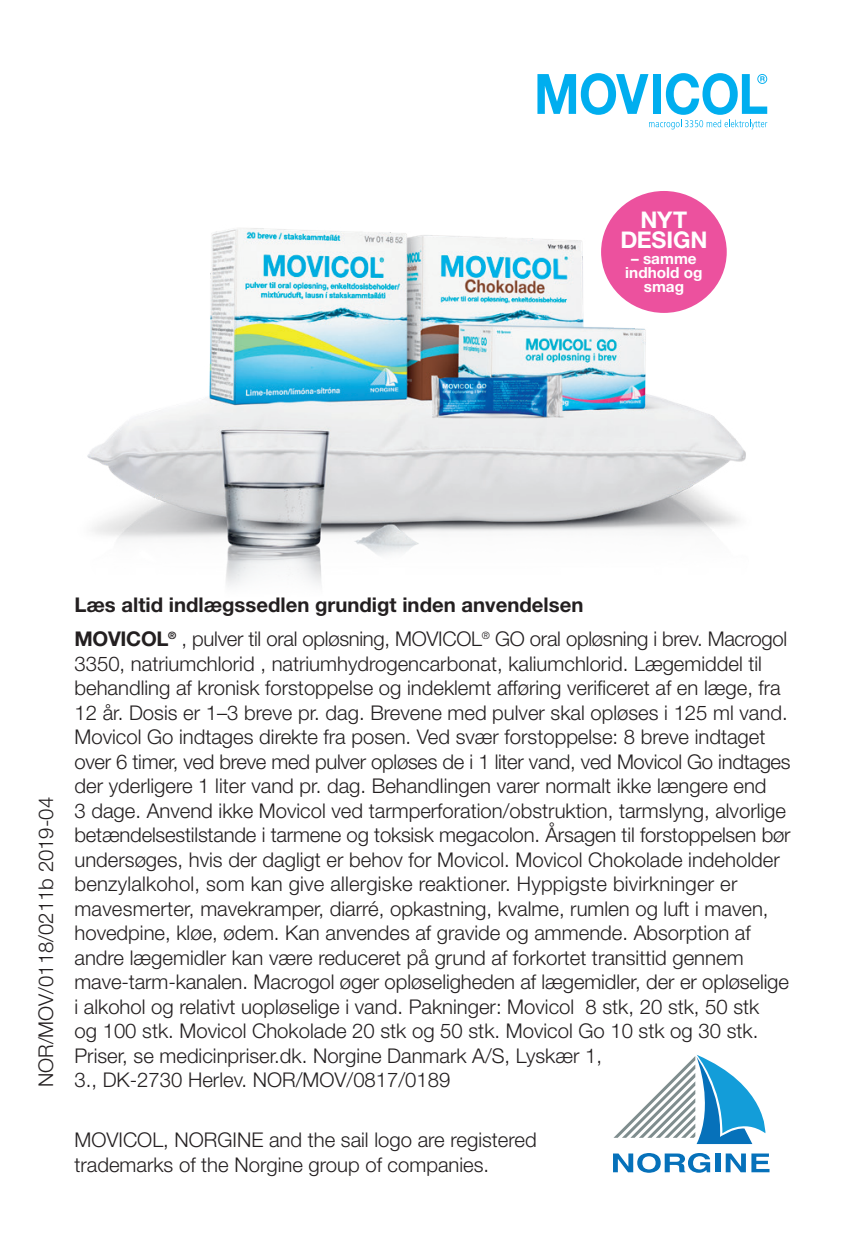
<style>
.page{position:relative;width:844px;height:1241px;background:#fff}
.page>*{position:absolute;margin:0;border:0;box-sizing:border-box;transform-origin:0 0}
.Text{font:700 23.1px/20.3px "Helvetica Neue LT Std";letter-spacing:-.01em;color:#fff;text-align:center}
.text_baksida{font:300 20.3px/24.5px "Helvetica Neue LT Std";color:#231f20}
.text_baksida-2{font:700 20.3px "Helvetica Neue LT Std";color:#231f20}
.Text-2{font:700 15.4px/13.7px "Helvetica Neue LT Std";color:#fff;text-align:center}
.s1{font-weight:700}
</style>
<div class="page">
<svg style="left:537px;top:73px;width:230px;height:56px"></svg>
<svg style="left:613px;top:1055px;width:153px;height:88px"></svg>
<svg style="left:613px;top:1153px;width:97px;height:19px"></svg>
<div style="left:715px;top:1153px;width:5px;height:18px;background:#0671ba"></div>
<svg style="left:725px;top:1153px;width:20px;height:18px"></svg>
<svg style="left:751px;top:1153px;width:18px;height:18px"></svg>
<img style="left:87px;top:191px;width:659px;height:396px">
<div style="left:601px;top:191px;width:125px;height:122px;background:#ec519e;border-radius:50%"></div>
<p class="Text" style="left:620px;top:209px;width:89px">NYT<br>DESIGN</p>
<p class="Text-2" style="left:625px;top:251px;width:79px">– samme indhold og smag</p>
<p class="text_baksida" style="left:33px;top:1087px;width:291px;rotate:-90deg">NOR/MOV/0118/0211b 2019-04</p>
<p class="text_baksida-2" style="left:74px;top:591px;width:510px">Læs altid indlægssedlen grundigt inden anvendelsen</p>
<p class="text_baksida" style="left:74px;top:626px;width:717px"><span class="s1">MOVICOL</span><sup>®</sup> , pulver til oral opløsning, MOVICOL<sup>®</sup> GO oral opløsning i brev. Macrogol 3350, natriumchlorid , natriumhydrogencarbonat, kaliumchlorid. Lægemiddel til behandling af kronisk forstoppelse og indeklemt afføring verificeret af en læge, fra 12 år. Dosis er 1–3 breve pr. dag. Brevene med pulver skal opløses i 125 ml vand.<br>Movicol Go indtages direkte fra posen. Ved svær forstoppelse: 8 breve indtaget over 6 timer, ved breve med pulver opløses de i 1 liter vand, ved Movicol Go indtages der yderligere 1 liter vand pr. dag. Behandlingen varer normalt ikke længere end<br>3 dage. Anvend ikke Movicol ved tarmperforation/obstruktion, tarmslyng, alvorlige betændelsestilstande i tarmene og toksisk megacolon. Årsagen til forstoppelsen bør undersøges, hvis der dagligt er behov for Movicol. Movicol Chokolade indeholder benzylalkohol, som kan give allergiske reaktioner. Hyppigste bivirkninger er mavesmerter, mavekramper, diarré, opkastning, kvalme, rumlen og luft i maven, hovedpine, kløe, ødem. Kan anvendes af gravide og ammende. Absorption af andre lægemidler kan være reduceret på grund af forkortet transittid gennem mave-tarm-kanalen. Macrogol øger opløseligheden af lægemidler, der er opløselige i alkohol og relativt uopløselige i vand. Pakninger: Movicol 8 stk, 20 stk, 50 stk<br>og 100 stk. Movicol Chokolade 20 stk og 50 stk. Movicol Go 10 stk og 30 stk.<br>Priser, se medicinpriser.dk. Norgine Danmark A/S, Lyskær 1,<br>3., DK-2730 Herlev. NOR/MOV/0817/0189</p>
<p class="text_baksida" style="left:74px;top:1126px;width:463px">MOVICOL, NORGINE and the sail logo are registered trademarks of the Norgine group of companies.</p>
</div>
